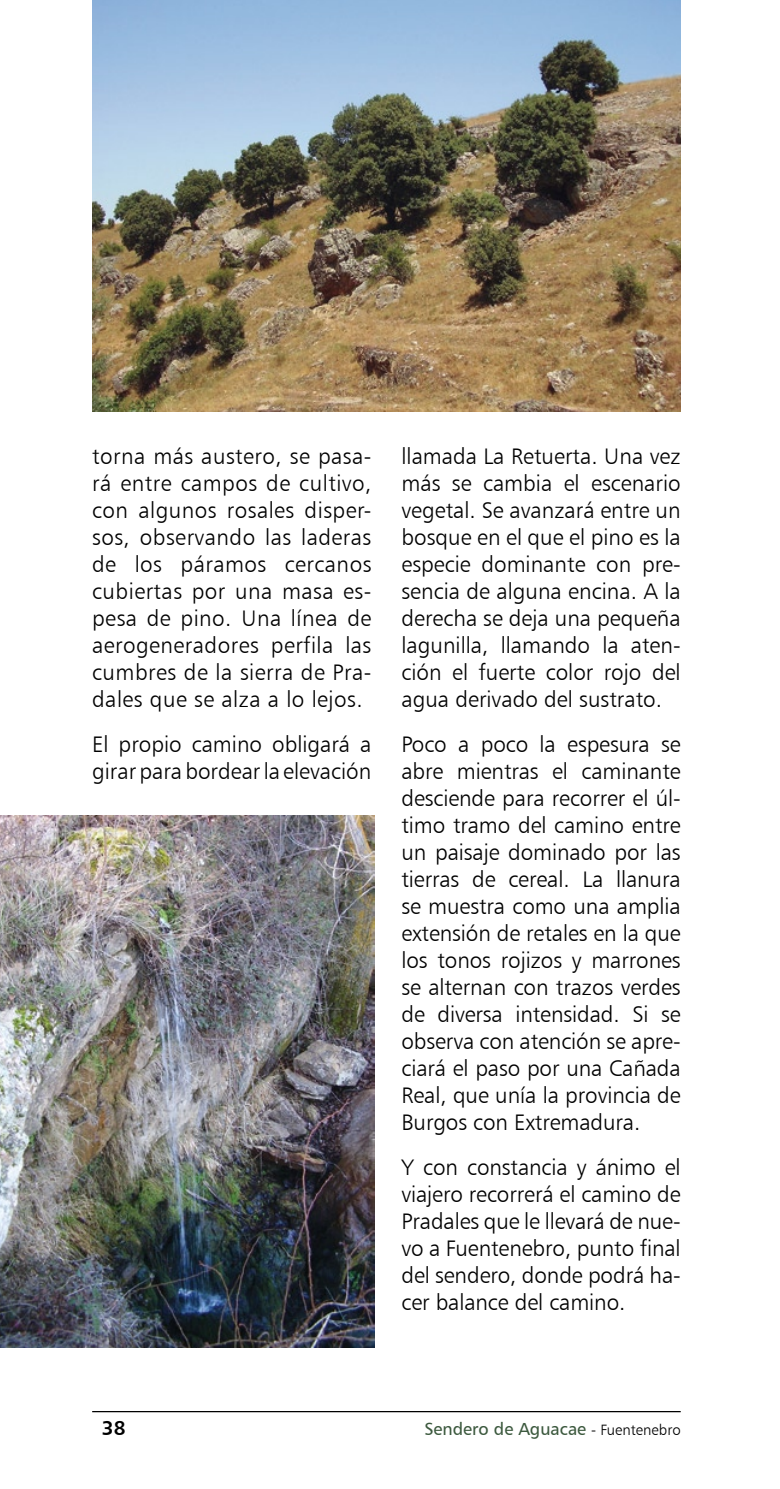
<style>
.page{position:relative;width:780px;height:1489px;background:#fff}
.page>*{position:absolute;margin:0;border:0;box-sizing:border-box;transform-origin:0 0}
.t1{font:22.5px/27px "Humanist 777 BT Light B";color:#000;text-align:justify}
.t2{font:20px "Humanist 777 BT Bold B";color:#000}
.t3{font:17.5px "Humanist 777 BT Roman B";color:#3c593e}
.s1{font-family:"Humanist 777 BT Light B";font-size:15px;color:#000}
</style>
<div class="page">
<hr style="left:779px;top:0;width:1px;height:1488px;background:#edf2cf">
<hr style="left:779px;top:1205px;width:1px;height:283px;background:#d8dfb6">
<hr style="left:779px;top:66px;width:1px;height:56px;background:#3c593e">
<img style="left:92px;top:0;width:588px;height:411px">
<img style="left:0;top:815px;width:374px;height:531px">
<hr style="left:92px;top:1410px;width:588px;height:1px;background:#000">
<p class="t1" style="left:92px;top:442px;width:281px">torna más austero, se pasa&shy;rá entre campos de cultivo, con algunos rosales disper&shy;sos, observando las laderas de los páramos cercanos cubiertas por una masa es&shy;pesa de pino. Una línea de aerogeneradores perfila las cumbres de la sierra de Pra&shy;dales que se alza a lo lejos.</p>
<p class="t1" style="left:92px;top:730px;width:281px">El propio camino obligará a girar para bordear la elevación</p>
<p class="t1" style="left:401px;top:442px;width:281px">llamada La Retuerta. Una vez más se cambia el escenario vegetal. Se avanzará entre un bosque en el que el pino es la especie dominante con pre&shy;sencia de alguna encina. A la derecha se deja una pequeña lagunilla, llamando la aten&shy;ción el fuerte color rojo del agua derivado del sustrato.</p>
<p class="t1" style="left:401px;top:730px;width:281px">Poco a poco la espesura se abre mientras el caminante desciende para recorrer el úl&shy;timo tramo del camino entre un paisaje dominado por las tierras de cereal. La llanura se muestra como una amplia extensión de retales en la que los tonos rojizos y marrones se alternan con trazos verdes de diversa intensidad. Si se observa con atención se apre&shy;ciará el paso por una Cañada Real, que unía la provincia de Burgos con Extremadura.</p>
<p class="t1" style="left:401px;top:1152px;width:281px">Y con constancia y ánimo el viajero recorrerá el camino de Pradales que le llevará de nue&shy;vo a Fuentenebro, punto final del sendero, donde podrá ha&shy;cer balance del camino.</p>
<p class="t2" style="left:102px;top:1415px;width:25px">38</p>
<p class="t3" style="left:424px;top:1417px;width:258px">Sendero de Aguacae <span class="s1">- Fuentenebro</span></p>
</div>
